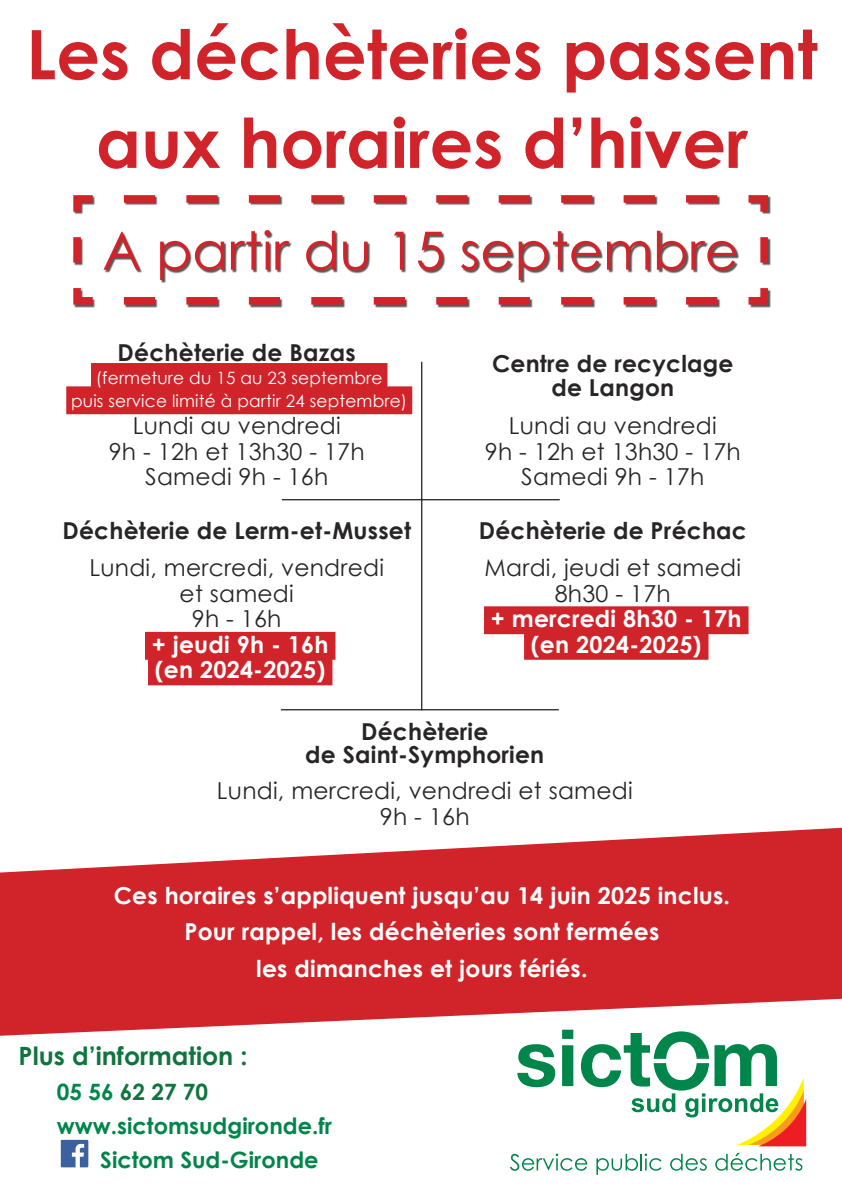
<style>
.page{position:relative;width:842px;height:1191px;background:#fff}
.page>*{position:absolute;margin:0;border:0;box-sizing:border-box;transform-origin:0 0}
.t1{font:700 68.3px/88.6px "Century Gothic";color:#d1232a;text-align:center}
.t2{font:52.9px "Century Gothic";color:#d1232a}
.t3{font:700 25.2px "Century Gothic";color:#10743e}
.t4{font:23.3px/25.6px "Century Gothic";letter-spacing:.01em;color:#282526;text-align:center}
.t5{font:700 23.3px/25.6px "Century Gothic";letter-spacing:.01em;color:#fff;text-align:center}
.t6{font:700 23.3px/23.3px "Century Gothic";letter-spacing:.01em;color:#282526;text-align:center}
.t7{font:700 22.5px "Century Gothic";color:#00854a}
.t8{font:700 22.5px "Century Gothic";color:#10743e}
.t9{font:17px/23.3px "Century Gothic";letter-spacing:.01em;color:#fff;text-align:center}
.s1{color:#00854a}
</style>
<div class="page">
<div style="left:91px;top:363px;width:296px;height:28px;background:#d1232a"></div>
<div style="left:66px;top:386px;width:346px;height:28px;background:#d1232a"></div>
<div style="left:145px;top:632px;width:190px;height:28px;background:#d1232a"></div>
<div style="left:148px;top:657px;width:184px;height:28px;background:#d1232a"></div>
<div style="left:484px;top:606px;width:264px;height:28px;background:#d1232a"></div>
<div style="left:524px;top:632px;width:184px;height:28px;background:#d1232a"></div>
<svg style="left:0;top:827px;width:842px;height:208px;fill:#d1232a"></svg>
<svg style="left:73px;top:195px;width:698px;height:113px"></svg>
<hr style="left:421px;top:362px;width:1px;height:348px;background:#231f20">
<hr style="left:281px;top:709px;width:278px;height:1px;background:#231f20">
<hr style="left:282px;top:499px;width:278px;height:1px;background:#231f20">
<div style="left:510px;top:1029px;width:296px;height:149px;background:#fff"></div>
<svg style="left:517px;top:1044px;width:38px;height:43px"></svg>
<svg style="left:562px;top:1029px;width:11px;height:57px"></svg>
<svg style="left:581px;top:1031px;width:225px;height:115px"></svg>
<svg style="left:510px;top:1153px;width:77px;height:17px"></svg>
<svg style="left:596px;top:1153px;width:65px;height:21px"></svg>
<svg style="left:670px;top:1153px;width:37px;height:17px"></svg>
<svg style="left:715px;top:1152px;width:87px;height:18px"></svg>
<img style="left:61px;top:1139px;width:27px;height:28px">
<h1 class="t1" style="left:26px;top:7px;width:793px">Les déchèteries passent aux horaires d’hiver</h1>
<h2 class="t2" style="left:102px;top:214px;width:638px">A partir du 15 septembre</h2>
<p class="t6" style="left:118px;top:339px;width:240px">Déchèterie de Bazas</p>
<p class="t9" style="left:71px;top:366px;width:338px">(fermeture du 15 au 23 septembre<br>puis service limité à partir 24 septembre)</p>
<p class="t6" style="left:492px;top:351px;width:243px">Centre de recyclage de Langon</p>
<p class="t4" style="left:109px;top:413px;width:257px">Lundi au vendredi<br>9h - 12h et 13h30 - 17h<br>Samedi 9h - 16h</p>
<p class="t4" style="left:485px;top:413px;width:257px">Lundi au vendredi<br>9h - 12h et 13h30 - 17h<br>Samedi 9h - 17h</p>
<p class="t6" style="left:62px;top:518px;width:350px">Déchèterie de Lerm-et-Musset</p>
<p class="t6" style="left:479px;top:518px;width:270px">Déchèterie de Préchac</p>
<p class="t4" style="left:89px;top:554px;width:296px">Lundi, mercredi, vendredi et samedi<br>9h - 16h</p>
<p class="t5" style="left:152px;top:630px;width:178px;text-align:left">+ jeudi 9h - 16h (en 2024-2025)</p>
<p class="t4" style="left:484px;top:554px;width:258px">Mardi, jeudi et samedi<br>8h30 - 17h</p>
<p class="t5" style="left:491px;top:605px;width:252px">+ mercredi 8h30 - 17h (en 2024-2025)</p>
<p class="t6" style="left:305px;top:718px;width:241px">Déchèterie<br>de Saint-Symphorien</p>
<p class="t4" style="left:217px;top:777px;width:417px">Lundi, mercredi, vendredi et samedi<br>9h - 16h</p>
<p class="t5" style="left:114px;top:876px;width:618px;line-height:36.4px">Ces horaires s’appliquent jusqu’au 14 juin 2025 inclus.<br>Pour rappel, les déchèteries sont fermées<br>les dimanches et jours fériés.</p>
<p class="t3" style="left:19px;top:1037px;width:230px">Plus d’information :</p>
<p class="t8" style="left:57px;top:1074px;width:153px"><span class="s1">05 56</span> 62 27 70</p>
<p class="t7" style="left:57px;top:1108px;width:276px">www.sictomsudgironde.fr</p>
<p class="t7" style="left:100px;top:1142px;width:220px">Sictom Sud-Gironde</p>
</div>
